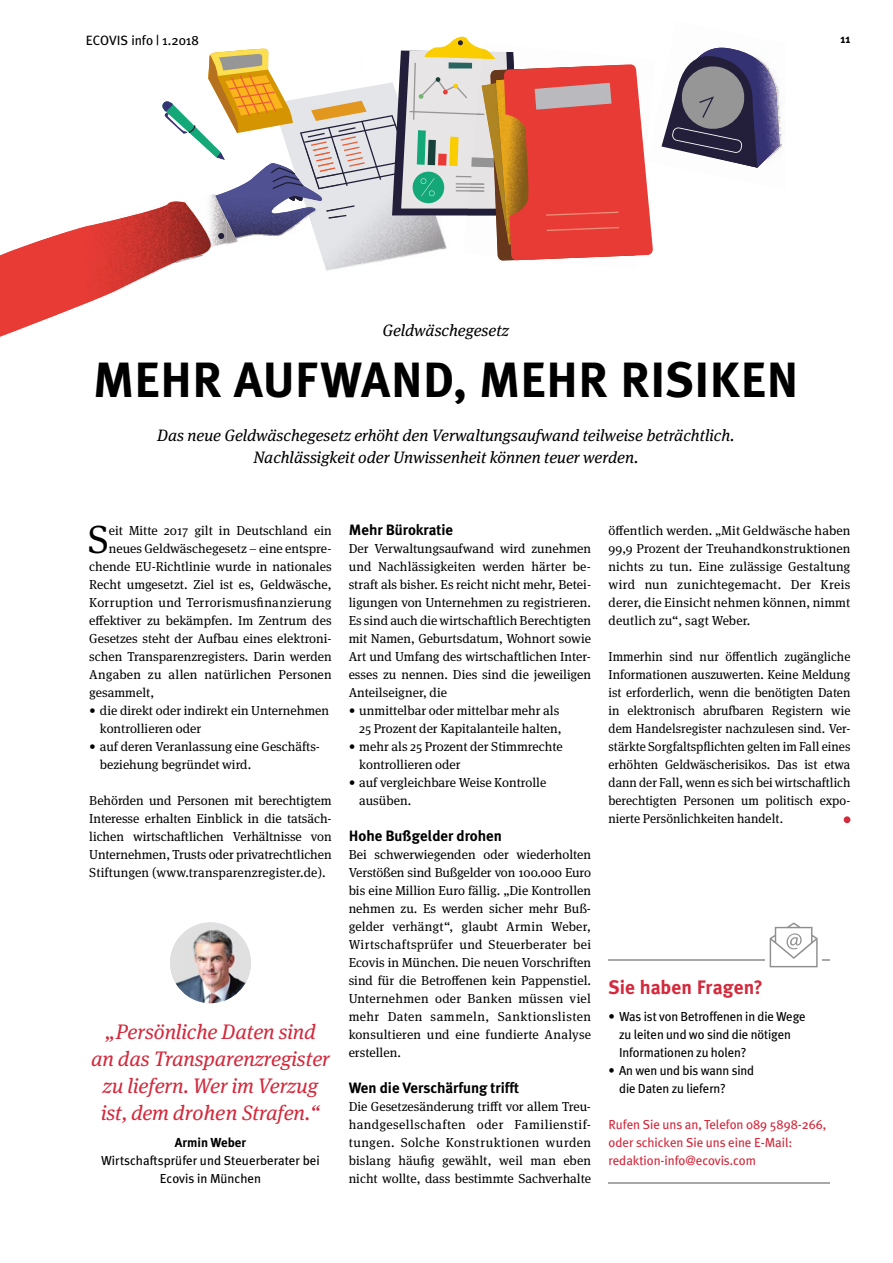
<style>
.page{position:relative;width:893px;height:1263px;background:#fff}
.page>*{position:absolute;margin:0;border:0;box-sizing:border-box;transform-origin:0 0}
.t1{font:700 49.5px "Meta Plus";letter-spacing:-.005em;color:#000}
.t2{font:39.15px "Meta Serif OT";color:#000}
.t3{font:italic 21px/27px "Meta Serif OT";letter-spacing:-.005em;color:#d32a3d;text-align:center}
.t4{font:700 19.5px "Meta Plus";color:#d32a3d}
.t5{font:italic 16.5px/22.5px "Meta Serif OT";color:#000;text-align:center}
.t6{font:700 15px "Meta Plus";color:#000}
.t7{font:13.5px "Meta Plus";color:#000}
.t8{font:13.05px/18px "Meta Serif OT";color:#000;text-align:justify}
.t9{font:13.05px/18px "Meta Plus";letter-spacing:-.01em;color:#000}
.t10{font:13.05px/18px "Meta Plus";letter-spacing:-.005em;color:#d32a3d}
.t11{font:13.05px "Meta Serif OT";letter-spacing:.02em;color:#000}
.t12{font:700 13.05px "Meta Plus";color:#000}
.t13{font:700 12px "Meta Plus";color:#000}
</style>
<div class="page">
<svg style="left:661px;top:47px;width:119px;height:121px"></svg>
<svg style="left:0;top:36px;width:653px;height:301px"></svg>
<img style="left:170px;top:922px;width:81px;height:81px">
<hr style="left:608px;top:959px;width:222px;height:1px;background:#a8a8a7">
<hr style="left:608px;top:1182px;width:222px;height:2px;background:#a8a8a7">
<div style="left:844px;top:816px;width:6px;height:7px;background:#d32a3d;border-radius:50%"></div>
<svg style="left:765px;top:938px;width:57px;height:30px"></svg>
<svg style="left:770px;top:922px;width:48px;height:45px"></svg>
<p class="t7" style="left:86px;top:32px;width:114px">ECOVIS info | 1.2018</p>
<p class="t13" style="left:841px;top:32px;width:11px">11</p>
<p class="t5" style="left:382px;top:320px;width:128px">Geldwäschegesetz</p>
<h1 class="t1" style="left:93px;top:351px;width:707px">MEHR AUFWAND, MEHR RISIKEN</h1>
<p class="t5" style="left:157px;top:424px;width:578px">Das neue Geldwäschegesetz erhöht den Verwaltungsaufwand teilweise beträchtlich.<br>Nachlässigkeit oder Unwissenheit können teuer werden.</p>
<h2 class="t2" style="left:88px;top:517px;width:23px">S</h2>
<p class="t8" style="left:109px;top:522px;width:224px">eit Mitte 2017 gilt in Deutschland ein</p>
<p class="t8" style="left:109px;top:540px;width:224px">neues Geldwäschegesetz – eine entspre-</p>
<p class="t8" style="left:89px;top:558px;width:244px">chende EU-Richtlinie wurde in nationales</p>
<p class="t8" style="left:89px;top:576px;width:244px">Recht umgesetzt. Ziel ist es, Geldwäsche,</p>
<p class="t11" style="left:89px;top:595px;width:244px">Korruption und Terrorismusfinanzierung</p>
<p class="t8" style="left:89px;top:612px;width:244px">effektiver zu bekämpfen. Im Zentrum des</p>
<p class="t8" style="left:89px;top:630px;width:244px">Gesetzes steht der Aufbau eines elektroni-</p>
<p class="t8" style="left:89px;top:648px;width:244px">schen Transparenzregisters. Darin werden</p>
<p class="t8" style="left:89px;top:666px;width:244px">Angaben zu allen natürlichen Personen</p>
<p class="t8" style="left:89px;top:684px;width:67px">gesammelt,</p>
<p class="t8" style="left:100px;top:702px;width:231px;text-indent:-11px">• die direkt oder indirekt ein Unternehmen kontrollieren oder</p>
<p class="t8" style="left:100px;top:738px;width:222px;text-indent:-11px">• auf deren Veranlassung eine Geschäfts&shy;beziehung begründet wird.</p>
<p class="t8" style="left:89px;top:792px;width:244px">Behörden und Personen mit berechtigtem Interesse erhalten Einblick in die tatsäch&shy;lichen wirtschaftlichen Verhältnisse von Unternehmen, Trusts oder privatrechtlichen Stiftungen (www.transparenzregister.de).</p>
<h3 class="t3" style="left:91px;top:1019px;width:240px">„Persönliche Daten sind an das Transparenz register zu liefern. Wer im Verzug ist, dem drohen Strafen.“</h3>
<p class="t12" style="left:175px;top:1135px;width:73px">Armin Weber</p>
<p class="t9" style="left:101px;top:1151px;width:220px;text-align:center">Wirtschaftsprüfer und Steuerberater bei<br>Ecovis in München</p>
<p class="t6" style="left:349px;top:521px;width:106px">Mehr Bürokratie</p>
<p class="t8" style="left:349px;top:540px;width:244px">Der Verwaltungsaufwand wird zunehmen und Nachlässigkeiten werden härter be&shy;straft als bisher. Es reicht nicht mehr, Betei&shy;ligungen von Unternehmen zu regis trieren.<br>Es sind auch die wirtschaftlich Berechtigten mit Namen, Geburtsdatum, Wohnort sowie Art und Umfang des wirtschaftlichen Inter&shy;esses zu nennen. Dies sind die jeweiligen Anteilseigner, die</p>
<p class="t8" style="left:349px;top:702px;width:214px;text-align:right">• unmittelbar oder mittelbar mehr als<br>25 Prozent der Kapitalanteile halten,</p>
<p class="t8" style="left:359px;top:738px;width:205px;text-indent:-11px">• mehr als 25 Prozent der Stimmrechte kontrollieren oder</p>
<p class="t8" style="left:359px;top:774px;width:189px;text-indent:-11px">• auf vergleichbare Weise Kontrolle ausüben.</p>
<p class="t6" style="left:349px;top:827px;width:155px">Hohe Bußgelder drohen</p>
<p class="t8" style="left:349px;top:846px;width:244px">Bei schwerwiegenden oder wiederholten Verstößen sind Bußgelder von 100.000 Euro bis eine Million Euro fällig. „Die Kontrollen nehmen zu. Es werden sicher mehr Buß&shy;gelder verhängt“, glaubt Armin Weber, Wirtschaftsprüfer und Steuerberater bei Ecovis in München. Die neuen Vorschriften sind für die Betroffenen kein Pappenstiel.<br>Unternehmen oder Banken müssen viel mehr Daten sammeln, Sanktionslisten konsultieren und eine fundierte Analyse erstellen.</p>
<p class="t6" style="left:349px;top:1079px;width:172px">Wen die Verschärfung trifft</p>
<p class="t8" style="left:349px;top:1098px;width:244px">Die Gesetzesänderung trifft vor allem Treu&shy;handgesellschaften oder Familienstif&shy;tungen. Solche Konstruktionen wurden bislang häufig gewählt, weil man eben nicht wollte, dass bestimmte Sachverhalte</p>
<p class="t8" style="left:608px;top:522px;width:243px">öffentlich werden. „Mit Geldwäsche haben 99,9 Prozent der Treuhandkonstruktionen nichts zu tun. Eine zulässige Gestaltung wird nun zunichtegemacht. Der Kreis derer, die Einsicht nehmen können, nimmt deutlich zu“, sagt Weber.</p>
<p class="t8" style="left:608px;top:648px;width:243px">Immerhin sind nur öffentlich zugängliche Informationen auszuwerten. Keine Meldung ist erforderlich, wenn die benötigten Daten in elektronisch abrufbaren Registern wie dem Handelsregister nachzulesen sind. Ver&shy;stärkte Sorgfaltspflichten gelten im Fall eines erhöhten Geld wäscherisikos. Das ist etwa dann der Fall, wenn es sich bei wirtschaftlich berechtigten Personen um politisch expo&shy;nierte Persönlichkeiten handelt.</p>
<h3 class="t4" style="left:608px;top:976px;width:156px">Sie haben Fragen?</h3>
<p class="t9" style="left:619px;top:1008px;width:188px;text-indent:-11px">• Was ist von Betroffenen in die Wege zu leiten und wo sind die nötigen<br>Informationen zu holen?</p>
<p class="t9" style="left:619px;top:1062px;width:137px;text-indent:-11px">• An wen und bis wann sind die Daten zu liefern?</p>
<p class="t10" style="left:608px;top:1116px;width:219px">Rufen Sie uns an, Telefon 089 5898-266, oder schicken Sie uns eine E-Mail: redaktion-info@ecovis.com</p>
</div>
